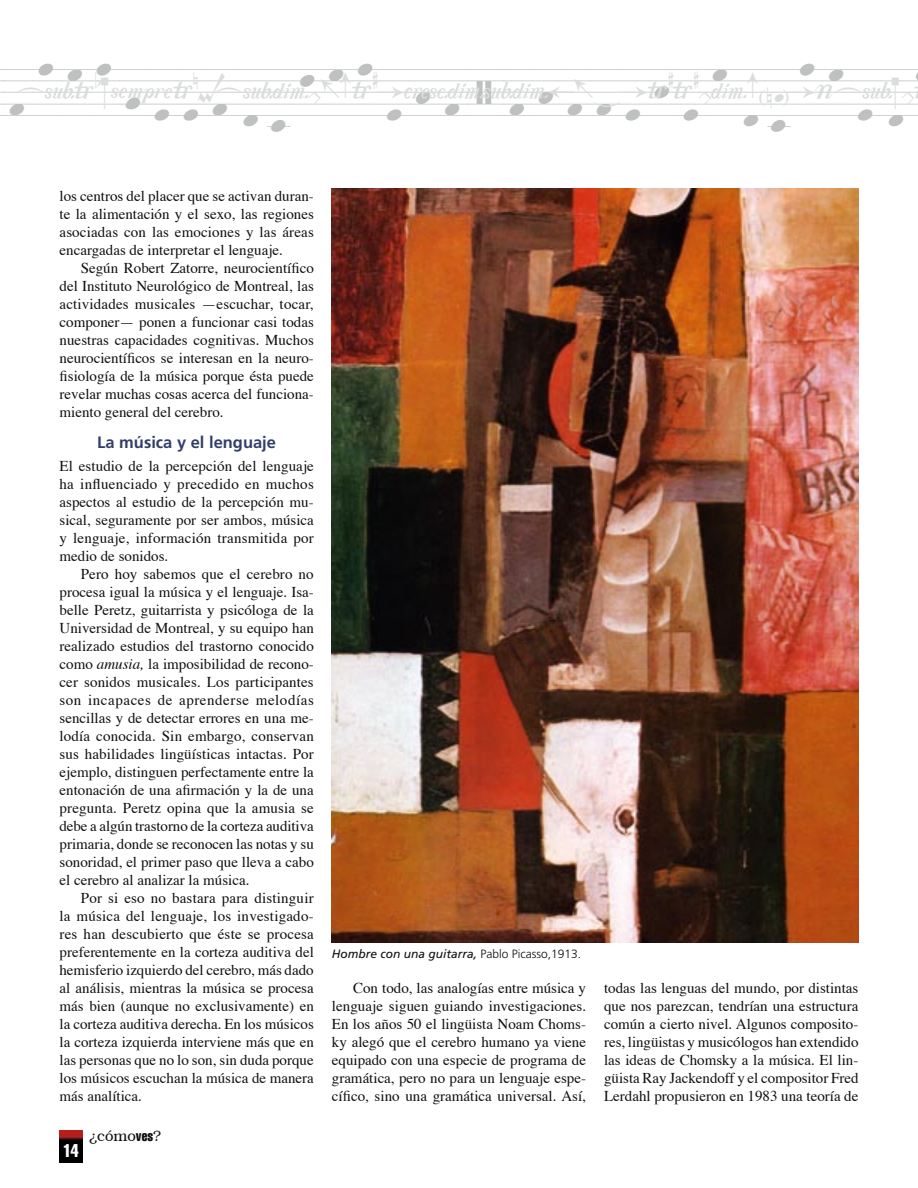
<style>
.page{position:relative;width:918px;height:1188px;background:#fff}
.page>*{position:absolute;margin:0;border:0;box-sizing:border-box;transform-origin:0 0}
.Pie_de_foto{font:45px "Toccata";color:#dbdddd}
.Pie_de_foto-2{font:45px "Staff Clef Pitches Easy";color:#bec1c0}
.t1{font:extra-condensed 18px "Helvetica";color:#fff;scale:.95 1}
.Subtítulo{font:700 16.5px "Frutiger";color:#313f6a}
.Cuerpo_CV{font:15px/18px "Times";color:#0f0f0f;text-align:justify}
.Cuerpo_1_CV{font:15px/18px "Times";letter-spacing:.015em;color:#0f0f0f;text-align:justify}
.t2{font:300 15px "Bookman";color:#0f0f0f}
.Pie_de_foto-3{font:italic 12px "Frutiger";color:#0f0f0f}
.s1{font-style:italic}
.s2{font-family:"Helvetica";font-weight:400;font-stretch:extra-condensed;font-size:13.5px}
.s3{font-weight:300;font-style:normal}
</style>
<div class="page">
<img style="left:60px;top:1130px;width:22px;height:33px">
<img style="left:332px;top:189px;width:526px;height:753px">
<p class="Pie_de_foto-2" style="left:3px;top:74px;width:908px">FRERGDDFSAWERDHFPFHFFDJDESAREDS</p>
<p class="Pie_de_foto" style="left:17px;top:56px;width:899px">aswqexzasdrghyjcdsdfgbjyyrdhujnasqr</p>
<p class="Cuerpo_CV" style="left:60px;top:187px;width:256px">los centros del placer que se activan duran&shy;te la alimentación y el sexo, las regiones asociadas con las emociones y las áreas encargadas de interpretar el lenguaje.</p>
<p class="Cuerpo_CV" style="left:60px;top:259px;width:256px;text-indent:21px">Según Robert Zatorre, neurocientífico del Instituto Neurológico de Montreal, las actividades musicales —escuchar, tocar, componer— ponen a funcionar casi todas nuestras capacidades cognitivas. Muchos neurocientíficos se interesan en la neuro&shy;fisiología de la música porque ésta puede revelar muchas cosas acerca del funciona&shy;miento general del cerebro.</p>
<p class="Subtítulo" style="left:97px;top:433px;width:180px">La música y el lenguaje</p>
<p class="Cuerpo_1_CV" style="left:60px;top:457px;width:256px">El estudio de la percepción del lenguaje ha influenciado y precedido en muchos aspectos al estudio de la percepción mu&shy;sical, seguramente por ser ambos, música y lenguaje, información transmitida por medio de sonidos.</p>
<p class="Cuerpo_CV" style="left:60px;top:565px;width:256px;text-indent:21px">Pero hoy sabemos que el cerebro no procesa igual la música y el lenguaje. Isa&shy;belle Peretz, guitarrista y psicóloga de la Universidad de Montreal, y su equipo han realizado estudios del trastorno conocido como <span class="s1">amusia,</span> la imposibilidad de recono&shy;cer sonidos musicales. Los participantes son incapaces de aprenderse melodías sencillas y de detectar errores en una me&shy;lodía conocida. Sin embargo, conservan sus habilidades lingüísticas intactas. Por ejemplo, distinguen perfectamente entre la entonación de una afirmación y la de una pregunta. Peretz opina que la amusia se debe a algún trastorno de la corteza auditiva primaria, donde se reconocen las notas y su sonoridad, el primer paso que lleva a cabo el cerebro al analizar la música.</p>
<p class="Cuerpo_CV" style="left:60px;top:889px;width:256px;text-indent:21px">Por si eso no bastara para distinguir la música del lenguaje, los investigado&shy;res han descubierto que éste se procesa preferentemente en la corteza auditiva del hemisferio izquierdo del cerebro, más dado al análisis, mientras la música se procesa más bien (aunque no exclusivamente) en la corteza auditiva derecha. En los músicos la corteza izquierda interviene más que en las personas que no lo son, sin duda porque los músicos escuchan la música de manera más analítica.</p>
<p class="t1" style="left:63px;top:1141px;width:18px">14</p>
<p class="t2" style="left:89px;top:1127px;width:74px">¿cómo<span class="s2">ves</span>?</p>
<p class="Pie_de_foto-3" style="left:332px;top:947px;width:251px">Hombre con una guitarra, <span class="s3">Pablo Picasso,1913.</span></p>
<p class="Cuerpo_CV" style="left:332px;top:979px;width:256px;text-indent:21px">Con todo, las analogías entre música y lenguaje siguen guiando investigaciones.<br>En los años 50 el lingüista Noam Choms&shy;ky alegó que el cerebro humano ya viene equipado con una especie de programa de gramática, pero no para un lenguaje espe&shy;cífico, sino una gramática universal. Así,</p>
<p class="Cuerpo_CV" style="left:604px;top:980px;width:256px">todas las lenguas del mundo, por distintas que nos parezcan, tendrían una estructura común a cierto nivel. Algunos composito&shy;res, lingüistas y musicólogos han extendido las ideas de Chomsky a la música. El lin&shy;güista Ray Jackendoff y el compositor Fred Lerdahl propusieron en 1983 una teoría de</p>
</div>
